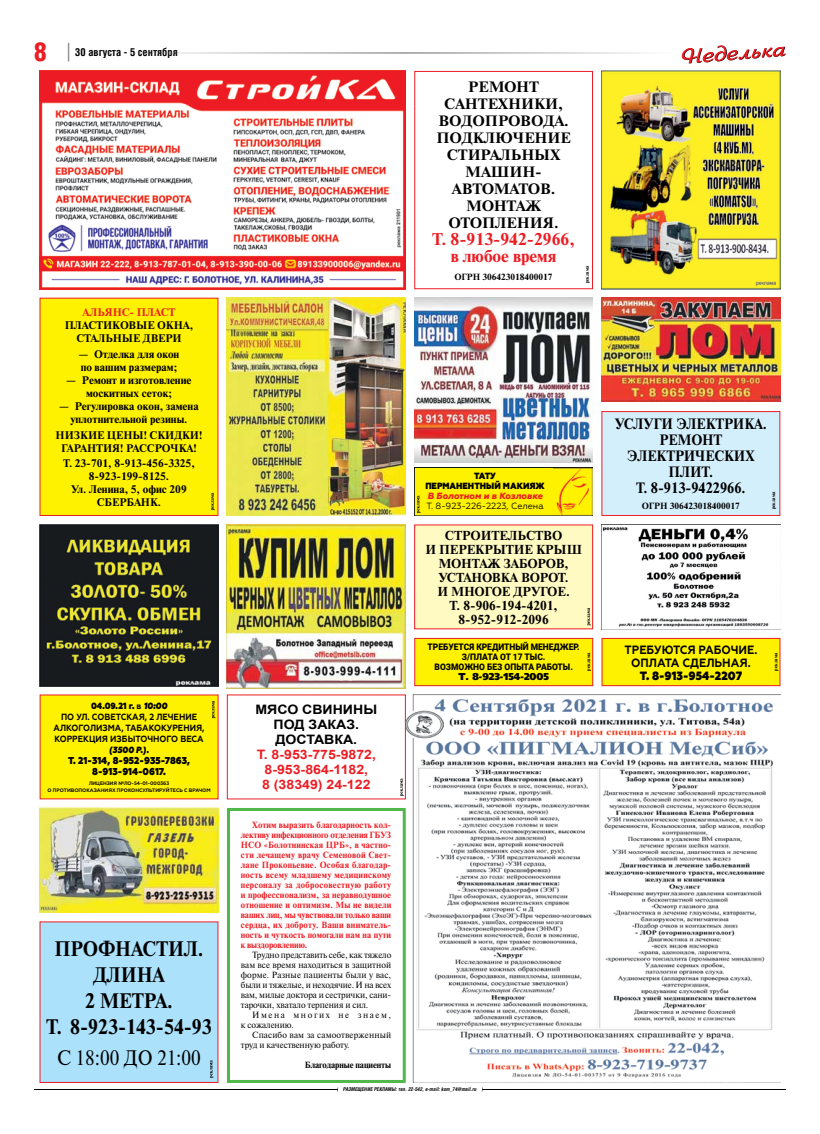
<style>
.page{position:relative;width:820px;height:1134px;background:#fff}
.page>*{position:absolute;margin:0;border:0;box-sizing:border-box;transform-origin:0 0}
.t1{font:25px "AG Letterica Demi Condensed C";color:#ed1d24}
.t2{font:700 21px/26px "Newton C";color:#000;text-align:center;scale:.92 1}
.t3{font:21px "Newton C";color:#000;scale:.92 1}
.t4{font:700 17px/17px "Newton C";color:#ed1d24;text-align:center}
.t5{font:700 15px/17px "Newton C";color:#000;text-align:center;scale:1.05 1}
.t6{font:700 15px/16px "Newton C";color:#000;text-align:center;scale:.93 1}
.t7{font:700 13px/14px "Newton C";color:#000;text-align:center}
.t8{font:700 13px/15px "Arial";color:#ed1d24;text-align:center;scale:1.09 1}
.t9{font:700 13px/15px "Arial";color:#000;text-align:center;scale:1.09 1}
.t10{font:700 12px/13px "Geometria";color:#000;text-align:center;scale:.94 1}
.t11{font:800 12px "Geometria";color:#000;scale:.94 1}
.t12{font:700 11px/13px "Newton C";color:#000;text-align:center}
.t13{font:700 11px "Newton C";color:#ed1d24}
.t14{font:700 10.5px "AG Letterica Condensed C";color:#000}
.t15{font:800 10px/11px "Geometria";color:#000;text-align:center;scale:.93 1}
.t16{font:10px "AG Foreigner Black C";color:#000;scale:.94 1}
.t17{font:700 9px/10px "Newton C";letter-spacing:.005em;color:#ed1d24;text-align:justify}
.t18{font:9px/10px "Newton C";letter-spacing:-.01em;color:#000;text-align:justify}
.t19{font:700 9px/11px "Geometria";color:#000;text-align:center;scale:.93 1}
.t20{font:900 9px/10px "Roboto";color:#000;text-align:center;scale:.94 1}
.t21{font:700 9px "Newton C";color:#000}
.t22{font:9px/10px "Newton C";letter-spacing:.01em;color:#000}
.t23{font:9px/10px "Newton C";letter-spacing:.18em;color:#000}
.t24{font:9px "Geometria";color:#000}
.t25{font:800 9px/10px "Geometria";color:#000;text-align:center;scale:.94 1}
.t26{font:italic 800 9px "Geometria";color:#ed1d24}
.t27{font:italic 800 9px "Geometria";color:#000;scale:.93 1}
.t28{font:700 5px/7px "Geometria";color:#000;text-align:center}
.t29{font:italic 700 5px "AG Letterica Condensed C";color:#000}
.t30{font:700 5px "Newton C";color:#000}
.s1{font-weight:800}
.s2{font-weight:800;font-style:italic}
</style>
<div class="page">
<img style="left:405px;top:694px;width:375px;height:389px">
<img style="left:226px;top:298px;width:179px;height:218px">
<img style="left:414px;top:298px;width:178px;height:164px">
<img style="left:601px;top:298px;width:179px;height:104px">
<hr style="left:34px;top:1089px;width:303px;height:1px;background:#000">
<hr style="left:482px;top:1089px;width:303px;height:1px;background:#000">
<hr style="left:119px;top:52px;width:291px;height:2px;background:#939598">
<hr style="left:410px;top:52px;width:267px;height:2px;background:#939598">
<svg style="left:68px;top:43px;width:1px;height:18px"></svg>
<svg style="left:681px;top:45px;width:104px;height:19px"></svg>
<svg style="left:400px;top:778px;width:3px;height:18px"></svg>
<div style="left:227px;top:808px;width:178px;height:275px;border:3px solid #50b848"></div>
<img style="left:40px;top:524px;width:178px;height:162px">
<img style="left:601px;top:524px;width:179px;height:105px">
<img style="left:40px;top:71px;width:365px;height:218px">
<div style="left:414px;top:71px;width:178px;height:218px;border:1px solid #ed1d24"></div>
<img style="left:601px;top:71px;width:179px;height:218px">
<div style="left:40px;top:298px;width:178px;height:217px;background:#fff200"></div>
<svg style="left:211px;top:493px;width:3px;height:17px"></svg>
<img style="left:227px;top:524px;width:178px;height:165px">
<div style="left:414px;top:525px;width:178px;height:104px;background:#fffac2"></div>
<div style="left:414px;top:524px;width:179px;height:105px;border:1px solid #ed1d24"></div>
<svg style="left:587px;top:608px;width:3px;height:17px"></svg>
<div style="left:601px;top:412px;width:178px;height:103px;background:#d4effc"></div>
<div style="left:601px;top:411px;width:179px;height:105px;border:1px solid #ed1d24"></div>
<div style="left:40px;top:922px;width:178px;height:160px;background:#abe1fa"></div>
<svg style="left:210px;top:1060px;width:3px;height:18px"></svg>
<img style="left:39px;top:808px;width:179px;height:105px">
<div style="left:40px;top:695px;width:178px;height:104px;background:#fff200"></div>
<svg style="left:212px;top:701px;width:3px;height:17px"></svg>
<img style="left:414px;top:468px;width:178px;height:48px">
<div style="left:415px;top:469px;width:137px;height:46px;background:#fff200"></div>
<svg style="left:417px;top:495px;width:3px;height:18px"></svg>
<div style="left:414px;top:638px;width:178px;height:48px;background:#fff200"></div>
<div style="left:414px;top:638px;width:179px;height:48px;border:1px solid #ed1d24"></div>
<div style="left:601px;top:638px;width:178px;height:48px;background:#fff200"></div>
<div style="left:601px;top:638px;width:179px;height:48px;border:1px solid #ed1d24"></div>
<h1 class="t1" style="left:34px;top:37px;width:14px">8</h1>
<p class="t14" style="left:75px;top:45px;width:104px">30 августа - 5 сентября</p>
<p class="t13" style="left:82px;top:306px;width:94px">АЛЬЯНС- ПЛАСТ</p>
<p class="t12" style="left:65px;top:319px;width:130px">ПЛАСТИКОВЫЕ ОКНА,<br>СТАЛЬНЫЕ ДВЕРИ</p>
<p class="t12" style="left:79px;top:347px;width:102px;text-align:left">— Отделка для окон по вашим размерам;</p>
<p class="t12" style="left:66px;top:373px;width:127px">— Ремонт и изготовление москитных сеток;</p>
<p class="t12" style="left:59px;top:399px;width:141px">— Регулировка окон, замена уплотнительной резины.</p>
<p class="t12" style="left:56px;top:428px;width:148px">НИЗКИЕ ЦЕНЫ! СКИДКИ!<br>ГАРАНТИЯ! РАССРОЧКА!</p>
<p class="t12" style="left:63px;top:457px;width:133px">Т. 23-701, 8-913-456-3325,<br>8-923-199-8125.<br>Ул. Ленина, 5, офис 209<br>СБЕРБАНК.</p>
<p class="t19" style="left:54px;top:700px;width:164px"><span class="s1">04.09.21 г.</span> в <span class="s2">10:00<br></span>ПО УЛ. СОВЕТСКАЯ, 2 ЛЕЧЕНИЕ<br>АЛКОГОЛИЗМА, ТАБАКОКУРЕНИЯ,<br>КОРРЕКЦИЯ ИЗБЫТОЧНОГО ВЕСА</p>
<p class="t27" style="left:109px;top:744px;width:44px">(3500 Р.).</p>
<p class="t15" style="left:68px;top:755px;width:133px">Т. 21-314, 8-952-935-7863,<br>8-913-914-0617.</p>
<p class="t28" style="left:47px;top:780px;width:165px">ЛИЦЕНЗИЯ №ЛО-54-01-000363<br>О ПРОТИВОПОКАЗАНИЯХ ПРОКОНСУЛЬТИРУЙТЕСЬ С ВРАЧОМ</p>
<h2 class="t2" style="left:46px;top:935px;width:181px">ПРОФНАСТИЛ.<br>ДЛИНА<br>2 МЕТРА.<br>Т. 8-923-143-54-93</h2>
<h2 class="t3" style="left:57px;top:1047px;width:158px">С 18:00 ДО 21:00</h2>
<h3 class="t5" style="left:436px;top:78px;width:129px">РЕМОНТ<br>САНТЕХНИКИ,<br>ВОДОПРОВОДА.<br>ПОДКЛЮЧЕНИЕ<br>СТИРАЛЬНЫХ<br>МАШИН-<br>АВТОМАТОВ.<br>МОНТАЖ<br>ОТОПЛЕНИЯ.</h3>
<h3 class="t4" style="left:432px;top:231px;width:144px">Т. 8-913-942-2966, в любое время</h3>
<p class="t21" style="left:454px;top:272px;width:99px">ОГРН 306423018400017</p>
<p class="t30" style="left:584px;top:283px;width:19px;rotate:-90deg">реклама</p>
<p class="t25" style="left:425px;top:471px;width:128px">ТАТУ<br>ПЕРМАНЕНТНЫЙ МАКИЯЖ</p>
<p class="t26" style="left:427px;top:491px;width:116px">В Болотном и в Козловке</p>
<p class="t24" style="left:426px;top:501px;width:119px">Т. 8-923-226-2223, Селена</p>
<h3 class="t7" style="left:425px;top:528px;width:158px">СТРОИТЕЛЬСТВО<br>И ПЕРЕКРЫТИЕ КРЫШ<br>МОНТАЖ ЗАБОРОВ,<br>УСТАНОВКА ВОРОТ.<br>И МНОГОЕ ДРУГОЕ.<br>Т. 8-906-194-4201,<br>8-952-912-2096</h3>
<h3 class="t6" style="left:614px;top:416px;width:165px">УСЛУГИ ЭЛЕКТРИКА.<br>РЕМОНТ<br>ЭЛЕКТРИЧЕСКИХ<br>ПЛИТ.<br>Т. 8-913-9422966.</h3>
<p class="t21" style="left:641px;top:501px;width:99px">ОГРН 306423018400017</p>
<p class="t30" style="left:770px;top:509px;width:19px;rotate:-90deg">реклама</p>
<p class="t20" style="left:427px;top:642px;width:163px">ТРЕБУЕТСЯ КРЕДИТНЫЙ МЕНЕДЖЕР.<br>З/ПЛАТА ОТ 17 ТЫС.<br>ВОЗМОЖНО БЕЗ ОПЫТА РАБОТЫ.</p>
<p class="t16" style="left:458px;top:671px;width:98px">Т. 8-923-154-2005</p>
<p class="t30" style="left:585px;top:671px;width:19px;rotate:-90deg">реклама</p>
<h3 class="t10" style="left:624px;top:643px;width:143px">ТРЕБУЮТСЯ РАБОЧИЕ.<br>ОПЛАТА СДЕЛЬНАЯ.</h3>
<h3 class="t11" style="left:639px;top:668px;width:110px">Т. 8-913-954-2207</h3>
<h3 class="t9" style="left:255px;top:702px;width:113px">МЯСО СВИНИНЫ<br>ПОД ЗАКАЗ.<br>ДОСТАВКА.</h3>
<h3 class="t8" style="left:256px;top:747px;width:111px">Т. 8-953-775-9872,<br>8-953-864-1182,<br>8 (38349) 24-122</h3>
<p class="t17" style="left:241px;top:820px;width:152px;text-indent:11px">Хотим выразить благодарность кол&shy;лективу инфекционного отделения ГБУЗ НСО «Болотнинская ЦРБ», в частно&shy;сти лечащему врачу Семеновой Свет&shy;лане Прокопьевне. Особая благодар&shy;ность всему младшему медицинскому персоналу за добросовестную работу и профессионализм, за неравнодушное отношение и оптимизм. Мы не видели ваших лиц, мы чувствовали только ваши сердца, их доброту. Ваши вниматель&shy;ность и чуткость помогали нам на пути к выздоровлению.</p>
<p class="t18" style="left:241px;top:950px;width:152px;text-indent:11px">Трудно представить себе, как тяжело вам все время находиться в защитной форме. Разные пациенты были у вас, были и тяжелые, и неходячие. И на всех вам, милые доктора и сестрички, сани&shy;тарочки, хватало терпения и сил.</p>
<p class="t23" style="left:241px;top:1010px;width:152px;text-indent:11px">Имена многих не знаем, к сожалению.</p>
<p class="t22" style="left:241px;top:1030px;width:152px;text-indent:11px">Спасибо вам за самоотверженный труд и качественную работу.</p>
<p class="t21" style="left:305px;top:1060px;width:88px">Благодарные пациенты</p>
<p class="t29" style="left:343px;top:1086px;width:135px">РАЗМЕЩЕНИЕ РЕКЛАМЫ: тел. 22-542, e-mail: kom_74@mail.ru</p>
<p class="t30" style="left:772px;top:671px;width:19px;rotate:-90deg">реклама</p>
</div>
